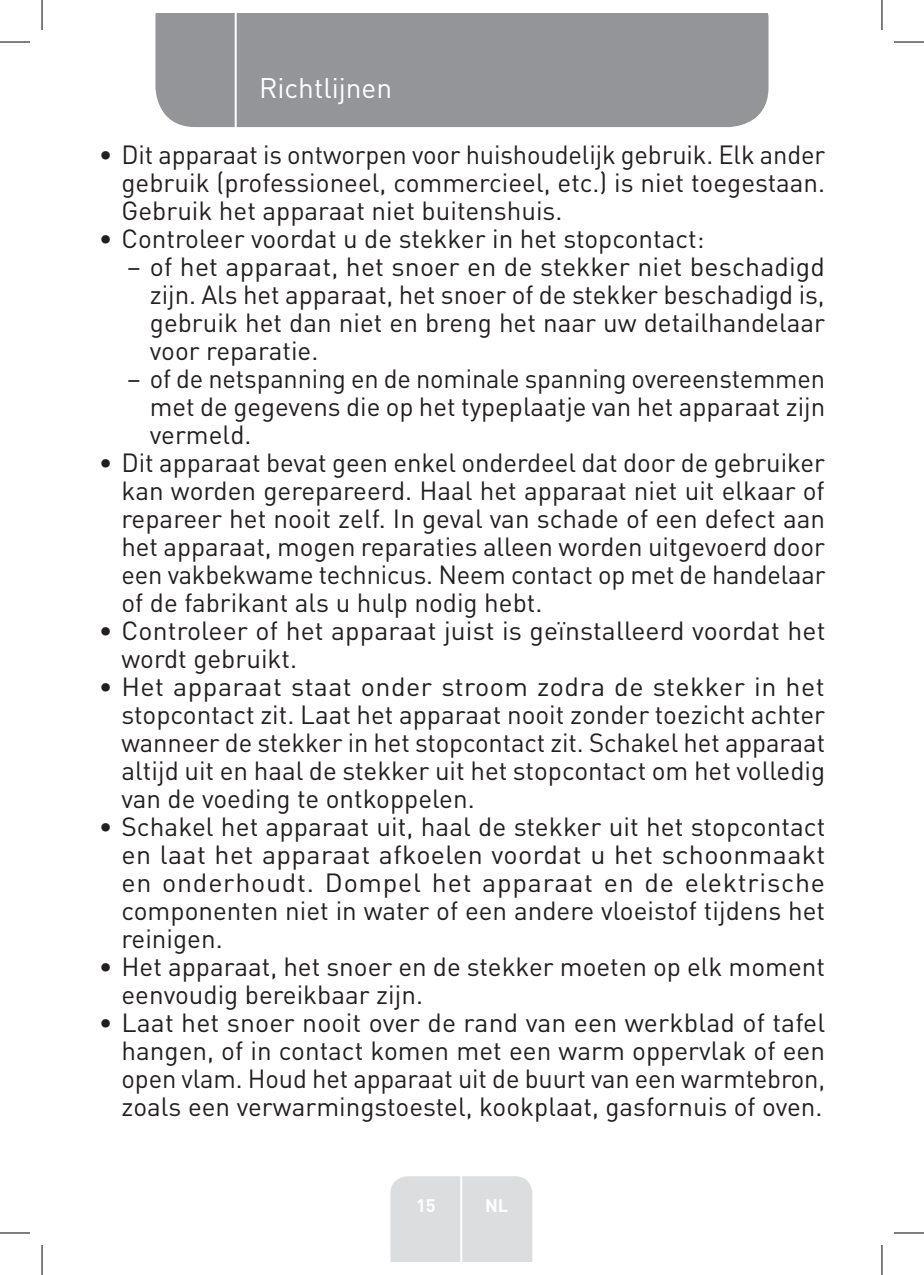
<style>
.page{position:relative;width:924px;height:1275px;background:#fff}
.page>*{position:absolute;margin:0;border:0;box-sizing:border-box;transform-origin:0 0}
.t1{font:28px "DIN Pro";color:#fff}
.t2{font:26px/28px "DIN Pro";color:#231f20;text-align:justify}
.t3{font:700 18px "DIN Pro";color:#fff}
</style>
<div class="page">
<div style="left:155px;top:14px;width:613px;height:113px;background:#939598"></div>
<div style="left:390px;top:1176px;width:142px;height:85px;background:#dcdddf"></div>
<hr style="left:460px;top:1153px;width:2px;height:108px;background:#fff">
<hr style="left:234px;top:14px;width:2px;height:116px;background:#fff">
<hr style="left:0;top:42px;width:30px;height:1px;background:#000">
<hr style="left:893px;top:42px;width:30px;height:1px;background:#000">
<hr style="left:0;top:1232px;width:30px;height:1px;background:#000">
<hr style="left:893px;top:1232px;width:30px;height:1px;background:#000">
<hr style="left:42px;top:0;width:1px;height:30px;background:#000">
<hr style="left:42px;top:1245px;width:1px;height:30px;background:#000">
<hr style="left:881px;top:0;width:1px;height:30px;background:#000">
<hr style="left:881px;top:1245px;width:1px;height:30px;background:#000">
<p class="t1" style="left:259px;top:69px;width:134px">Richtlijnen</p>
<p class="t2" style="left:121px;top:139px;width:705px;text-indent:-23px">• Dit apparaat is ontworpen voor huishoudelijk gebruik. Elk ander gebruik (professioneel, commercieel, etc.) is niet toegestaan.<br>Gebruik het apparaat niet buitenshuis.</p>
<p class="t2" style="left:99px;top:223px;width:607px">• Controleer voordat u de stekker in het stopcontact:</p>
<p class="t2" style="left:150px;top:251px;width:676px;text-indent:-23px">– of het apparaat, het snoer en de stekker niet beschadigd zijn. Als het apparaat, het snoer of de stekker beschadigd is, gebruik het dan niet en breng het naar uw detailhandelaar voor reparatie.</p>
<p class="t2" style="left:150px;top:363px;width:676px;text-indent:-23px">– of de netspanning en de nominale spanning overeenstemmen met de gegevens die op het typeplaatje van het apparaat zijn vermeld.</p>
<p class="t2" style="left:121px;top:447px;width:705px;text-indent:-23px">• Dit apparaat bevat geen enkel onderdeel dat door de gebruiker kan worden gerepareerd. Haal het apparaat niet uit elkaar of repareer het nooit zelf. In geval van schade of een defect aan het apparaat, mogen reparaties alleen worden uitgevoerd door een vakbekwame technicus. Neem contact op met de handelaar of de fabrikant als u hulp nodig hebt.</p>
<p class="t2" style="left:121px;top:615px;width:705px;text-indent:-23px">• Controleer of het apparaat juist is geïnstalleerd voordat het wordt gebruikt.</p>
<p class="t2" style="left:121px;top:671px;width:705px;text-indent:-23px">• Het apparaat staat onder stroom zodra de stekker in het stopcontact zit. Laat het apparaat nooit zonder toezicht achter wanneer de stekker in het stopcontact zit. Schakel het apparaat altijd uit en haal de stekker uit het stopcontact om het volledig van de voeding te ontkoppelen.</p>
<p class="t2" style="left:121px;top:811px;width:705px;text-indent:-23px">• Schakel het apparaat uit, haal de stekker uit het stopcontact en laat het apparaat afkoelen voordat u het schoonmaakt en onderhoudt. Dompel het apparaat en de elektrische componenten niet in water of een andere vloeistof tijdens het reinigen.</p>
<p class="t2" style="left:121px;top:951px;width:704px;text-indent:-23px">• Het apparaat, het snoer en de stekker moeten op elk moment eenvoudig bereikbaar zijn.</p>
<p class="t2" style="left:121px;top:1007px;width:705px;text-indent:-23px">• Laat het snoer nooit over de rand van een werkblad of tafel hangen, of in contact komen met een warm oppervlak of een open vlam. Houd het apparaat uit de buurt van een warmtebron, zoals een verwarmingstoestel, kookplaat, gasfornuis of oven.</p>
<p class="t3" style="left:416px;top:1192px;width:21px">15</p>
<p class="t3" style="left:485px;top:1192px;width:25px">NL</p>
</div>
